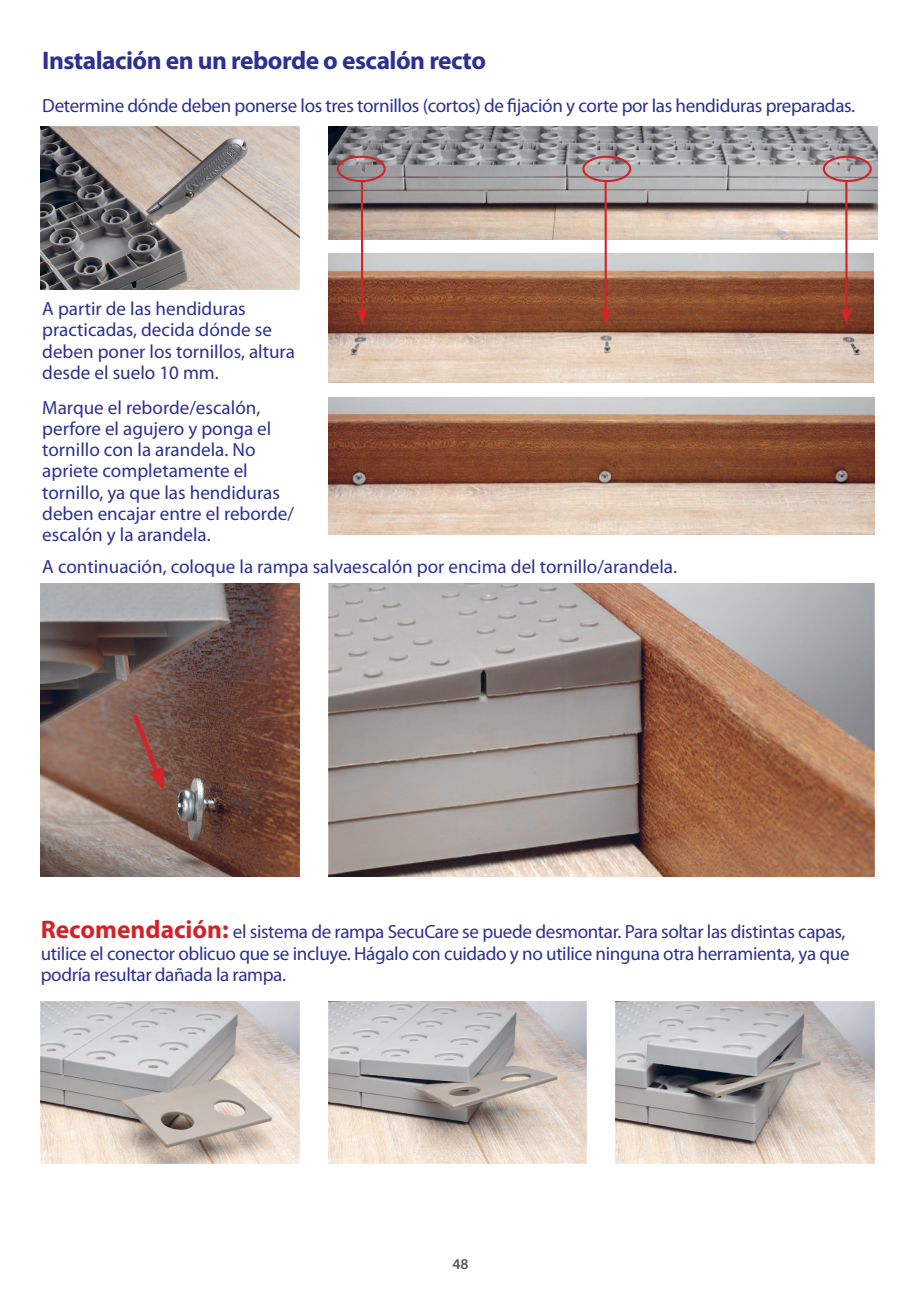
<style>
.page{position:relative;width:919px;height:1289px;background:#fff}
.page>*{position:absolute;margin:0;border:0;box-sizing:border-box;transform-origin:0 0}
.t1{font:700 25.5px "Myriad Pro";letter-spacing:-.02em;color:#2e3092}
.t2{font:19.05px/21.1px "Myriad Pro";letter-spacing:-.005em;color:#2e3092}
.t3{font:600 15px "Myriad Pro";color:#57585a}
.s1{font-weight:700;font-size:25.5px;color:#d1232a}
</style>
<div class="page">
<img style="left:41px;top:1001px;width:258px;height:162px">
<img style="left:41px;top:127px;width:258px;height:162px">
<img style="left:41px;top:583px;width:258px;height:293px">
<img style="left:328px;top:583px;width:546px;height:293px">
<img style="left:328px;top:253px;width:545px;height:129px">
<img style="left:328px;top:398px;width:546px;height:136px">
<img style="left:615px;top:1001px;width:259px;height:162px">
<img style="left:328px;top:1001px;width:259px;height:162px">
<svg style="left:129px;top:710px;width:35px;height:80px;background:#8a554b"></svg>
<img style="left:328px;top:127px;width:549px;height:112px">
<div style="left:337px;top:156px;width:49px;height:26px;border:2px solid #d1232a;border-radius:50%"></div>
<hr style="left:361px;top:182px;width:2px;height:131px;background:#d1232a">
<svg style="left:357px;top:309px;width:10px;height:15px"></svg>
<div style="left:582px;top:156px;width:49px;height:26px;border:2px solid #d1232a;border-radius:50%"></div>
<hr style="left:604px;top:182px;width:2px;height:131px;background:#d1232a">
<svg style="left:600px;top:309px;width:11px;height:15px"></svg>
<div style="left:822px;top:156px;width:49px;height:26px;border:2px solid #d1232a;border-radius:50%"></div>
<hr style="left:845px;top:182px;width:2px;height:131px;background:#d1232a">
<svg style="left:841px;top:309px;width:10px;height:15px"></svg>
<h1 class="t1" style="left:42px;top:46px;width:445px">Instalación en un reborde o escalón recto</h1>
<p class="t2" style="left:42px;top:95px;width:814px">Determine dónde deben ponerse los tres tornillos (cortos) de fijación y corte por las hendiduras preparadas.</p>
<p class="t2" style="left:42px;top:298px;width:254px">A partir de las hendiduras practicadas, decida dónde se deben poner los tornillos, altura desde el suelo 10 mm.</p>
<p class="t2" style="left:42px;top:397px;width:253px">Marque el reborde/escalón, perfore el agujero y ponga el tornillo con la arandela. No apriete completamente el tornillo, ya que las hendiduras deben encajar entre el reborde/ escalón y la arandela.</p>
<p class="t2" style="left:42px;top:556px;width:636px">A continuación, coloque la rampa salvaescalón por encima del tornillo/arandela.</p>
<p class="t2" style="left:41px;top:921px;width:810px"><span class="s1">Recomendación:</span> el sistema de rampa SecuCare se puede desmontar. Para soltar las distintas capas, utilice el conector oblicuo que se incluye. Hágalo con cuidado y no utilice ninguna otra herramienta, ya que podría resultar dañada la rampa.</p>
<p class="t3" style="left:452px;top:1255px;width:18px">48</p>
</div>
